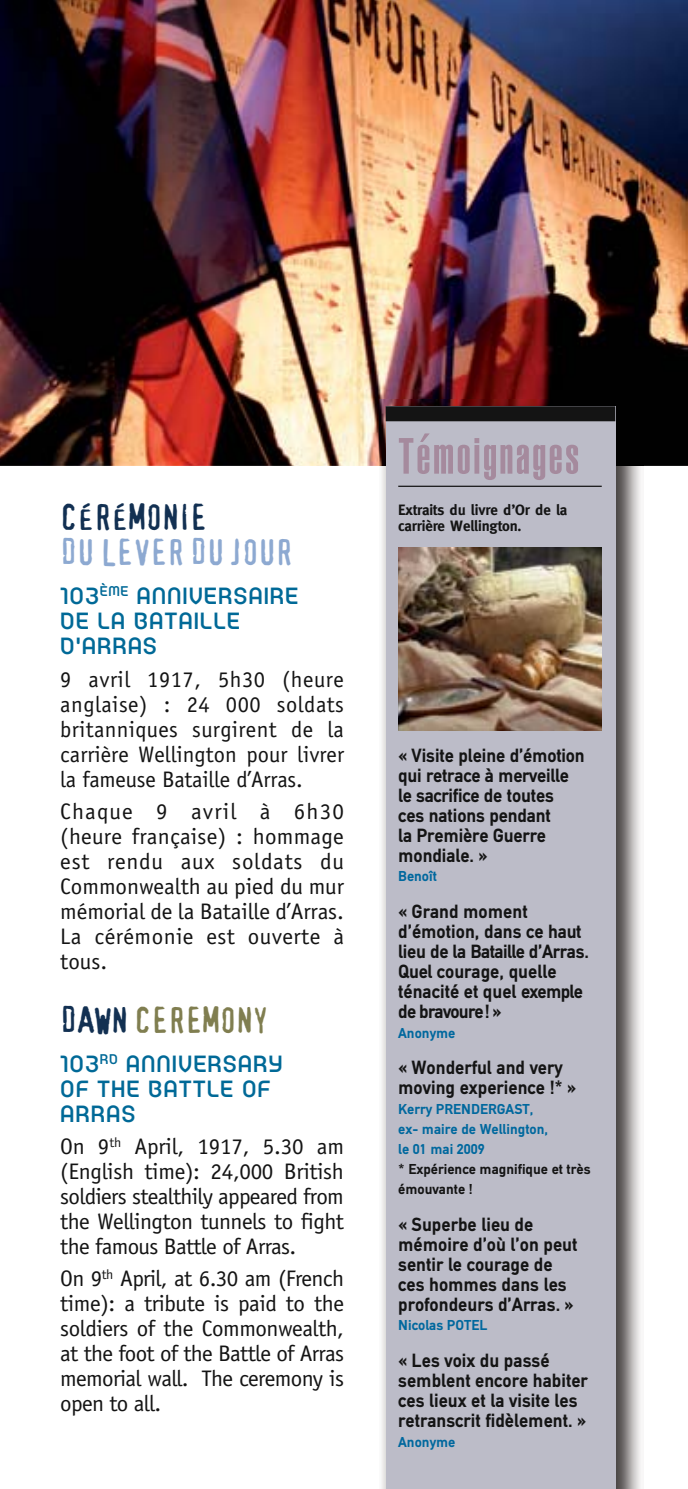
<style>
.page{position:relative;width:688px;height:1489px;background:#fff}
.page>*{position:absolute;margin:0;border:0;box-sizing:border-box;transform-origin:0 0}
.t1{font:900 extra-condensed 50px "Helvetica";letter-spacing:.05em;color:#a58a9d}
.t2{font:35px "Confidential";letter-spacing:-.015em;color:#8da9d1}
.t3{font:35px "Confidential";letter-spacing:-.015em;color:#807e50}
.t4{font:35px "Confidential";letter-spacing:-.015em;color:#123052}
.t5{font:500 25px/25px "ARS District";letter-spacing:.035em;color:#006997}
.t6{font:22.5px/25px "Officina Sans";letter-spacing:-.015em;color:#141414;text-align:justify}
.t7{font:700 20px/20px "DIN Mittel EF";color:#141414;scale:.96 1}
.t8{font:700 15px/20px "DIN Mittel EF";color:#00689e}
.t9{font:700 15px/15.8px "Meta";letter-spacing:-.01em;color:#141414}
.t10{font:700 15px/20px "DIN Mittel EF";color:#141414}
.s1{color:#123052}
</style>
<div class="page">
<img style="left:0;top:0;width:687px;height:466px">
<img style="left:379px;top:400px;width:263px;height:1088px">
<div style="left:385px;top:406px;width:230px;height:1082px;background:#bcbcc8"></div>
<div style="left:385px;top:406px;width:230px;height:15px;background:#141414"></div>
<hr style="left:398px;top:485px;width:203px;height:2px;background:#141414">
<img style="left:398px;top:547px;width:203px;height:183px">
<h2 class="t4" style="left:60px;top:497px;width:148px">CÉRÉMONIE</h2>
<h2 class="t2" style="left:60px;top:532px;width:234px">DU LEVER DU JOUR</h2>
<p class="t5" style="left:60px;top:586px;width:240px">103<sup>ÈME</sup> ANNIVERSAIRE<br>DE LA BATAILLE<br>D’ARRAS</p>
<p class="t6" style="left:60px;top:669px;width:285px">9 avril 1917, 5h30 (heure anglaise) : 24 000 soldats britanniques surgirent de la carrière Wellington pour livrer la fameuse Bataille d’Arras.</p>
<p class="t6" style="left:60px;top:801px;width:285px">Chaque 9 avril à 6h30 (heure française) : hommage est rendu aux soldats du Commonwealth au pied du mur mémorial de la Bataille d’Arras.<br>La cérémonie est ouverte à tous.</p>
<h2 class="t3" style="left:60px;top:1000px;width:209px"><span class="s1">DAWN</span> CEREMONY</h2>
<p class="t5" style="left:60px;top:1053px;width:224px">103<sup>RD</sup> ANNIVERSARY<br>OF THE BATTLE OF<br>ARRAS</p>
<p class="t6" style="left:60px;top:1136px;width:285px">On 9<sup>th</sup> April, 1917, 5.30 am (English time): 24,000 British soldiers stealthily appeared from the Wellington tunnels to fight the famous Battle of Arras.</p>
<p class="t6" style="left:60px;top:1268px;width:285px">On 9<sup>th</sup> April, at 6.30 am (French time): a tribute is paid to the soldiers of the Commonwealth, at the foot of the Battle of Arras memorial wall. The ceremony is open to all.</p>
<h1 class="t1" style="left:398px;top:427px;width:182px">Témoignages</h1>
<p class="t9" style="left:398px;top:502px;width:171px">Extraits du livre d’Or de la carrière Wellington.</p>
<p class="t7" style="left:398px;top:747px;width:196px">« Visite pleine d’émotion qui retrace à merveille le sacrifice de toutes ces nations pendant<br>la Première Guerre mondiale. »</p>
<p class="t8" style="left:398px;top:867px;width:40px">Benoît</p>
<p class="t7" style="left:398px;top:903px;width:200px">« Grand moment d’émotion, dans ce haut lieu de la Bataille d’Arras.<br>Quel courage, quelle ténacité et quel exemple de bravoure ! »</p>
<p class="t8" style="left:398px;top:1024px;width:59px">Anonyme</p>
<p class="t7" style="left:398px;top:1059px;width:187px">« Wonderful and very moving experience !* »</p>
<p class="t8" style="left:398px;top:1100px;width:151px">Kerry PRENDERGAST, ex- maire de Wellington, le 01 mai 2009</p>
<p class="t10" style="left:398px;top:1160px;width:194px">* Expérience magnifique et très émouvante !</p>
<p class="t7" style="left:398px;top:1215px;width:188px">« Superbe lieu de mémoire d’où l’on peut sentir le courage de ces hommes dans les profondeurs d’Arras. »</p>
<p class="t8" style="left:398px;top:1316px;width:91px">Nicolas POTEL</p>
<p class="t7" style="left:398px;top:1352px;width:199px">« Les voix du passé semblent encore habiter ces lieux et la visite les retranscrit fidèlement. »</p>
<p class="t8" style="left:398px;top:1432px;width:59px">Anonyme</p>
</div>
